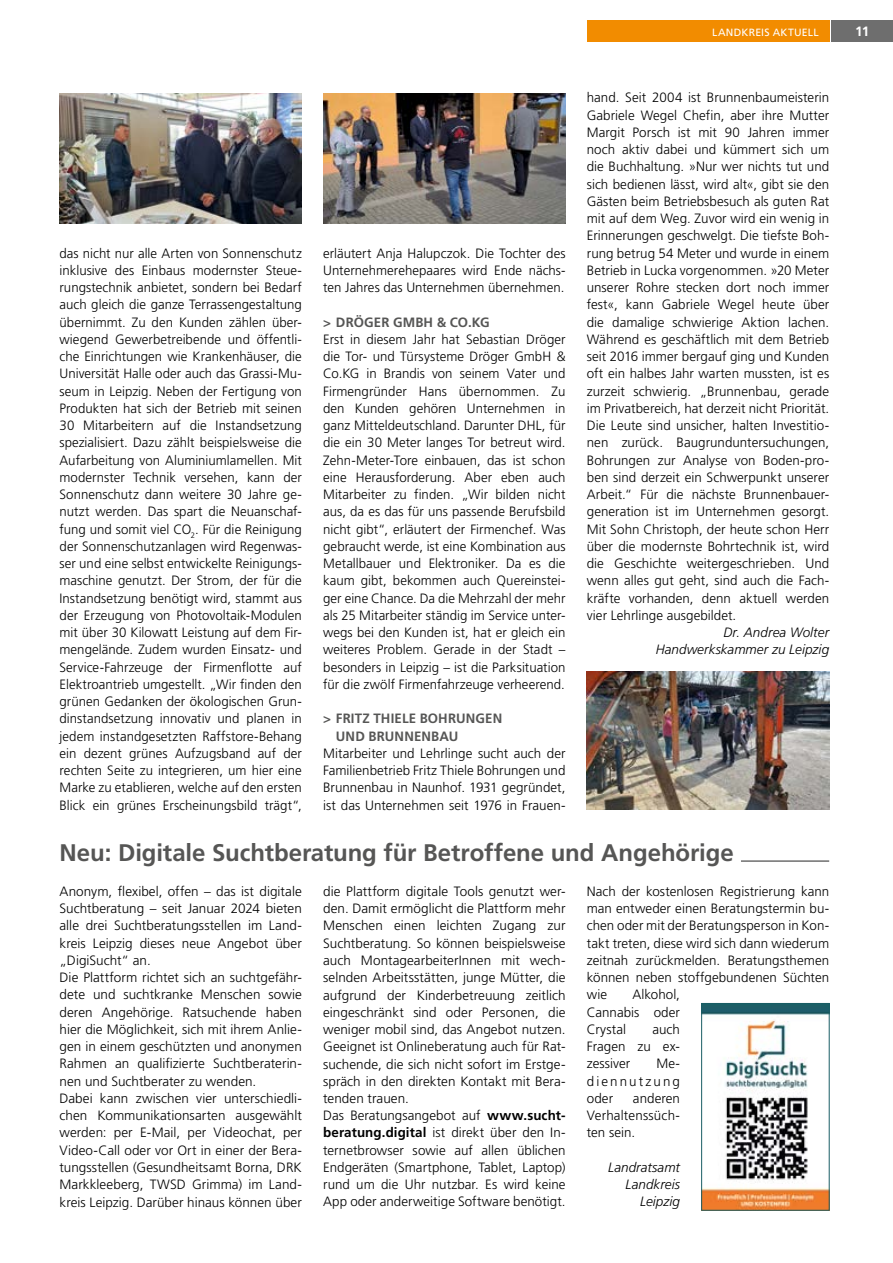
<style>
.page{position:relative;width:893px;height:1263px;background:#fff}
.page>*{position:absolute;margin:0;border:0;box-sizing:border-box;transform-origin:0 0}
.t1{font:700 24px "Frutiger LT Std";letter-spacing:-.005em;color:#565655}
.t2{font:300 13.5px/17.2px "Frutiger LT Std";letter-spacing:.005em;color:#000;text-align:justify}
.t3{font:italic 300 13.5px/17.2px "Frutiger LT Std";letter-spacing:.005em;color:#000;text-align:right}
.t4{font:700 13.5px/17.2px "Frutiger LT Std";letter-spacing:.01em;color:#565655}
.t5{font:700 13.5px "Frutiger LT Std";color:#fff}
.t6{font:10.5px "Frutiger LT Std";letter-spacing:.025em;color:#fff}
.s1{font-weight:700}
</style>
<div class="page">
<div style="left:587px;top:20px;width:242px;height:22px;background:#f28c00"></div>
<div style="left:831px;top:20px;width:62px;height:22px;background:#6e6e6e"></div>
<hr style="left:741px;top:860px;width:88px;height:2px;background:#6e6e6e">
<img style="left:703px;top:1005px;width:125px;height:203px">
<div style="left:701px;top:1003px;width:129px;height:207px;border:1px solid #195d64"></div>
<img style="left:60px;top:93px;width:242px;height:130px">
<img style="left:323px;top:93px;width:243px;height:130px">
<img style="left:587px;top:672px;width:242px;height:138px">
<p class="t6" style="left:712px;top:26px;width:108px">LANDKREIS AKTUELL</p>
<p class="t5" style="left:855px;top:23px;width:16px">11</p>
<p class="t2" style="left:60px;top:244px;width:244px">das nicht nur alle Arten von Sonnenschutz inklusive des Einbaus modernster Steue&shy;rungstechnik anbietet, sondern bei Bedarf auch gleich die ganze Terrassengestaltung übernimmt. Zu den Kunden zählen über&shy;wiegend Gewerbetreibende und öffentli&shy;che Einrichtungen wie Krankenhäuser, die Universität Halle oder auch das Grassi-Mu&shy;seum in Leipzig. Neben der Fertigung von Produkten hat sich der Betrieb mit seinen 30 Mitarbeitern auf die Instandsetzung spezialisiert. Dazu zählt beispielsweise die Aufarbeitung von Aluminiumlamellen. Mit modernster Technik versehen, kann der Sonnenschutz dann weitere 30 Jahre ge&shy;nutzt werden. Das spart die Neuanschaf&shy;fung und somit viel CO<sub>2</sub>. Für die Reinigung der Sonnenschutzanlagen wird Regenwas&shy;ser und eine selbst entwickelte Reinigungs&shy;maschine genutzt. Der Strom, der für die Instandsetzung benötigt wird, stammt aus der Erzeugung von Photovoltaik-Modulen mit über 30 Kilowatt Leistung auf dem Fir&shy;mengelände. Zudem wurden Einsatz- und Service-Fahrzeuge der Firmenflotte auf Elektroantrieb umgestellt. „Wir finden den grünen Gedanken der ökologischen Grun&shy;dinstandsetzung innovativ und planen in jedem instandgesetzten Raffstore-Behang ein dezent grünes Aufzugsband auf der rechten Seite zu integrieren, um hier eine Marke zu etablieren, welche auf den ersten Blick ein grünes Erscheinungsbild trägt“,</p>
<p class="t2" style="left:323px;top:244px;width:244px">erläutert Anja Halupczok. Die Tochter des Unternehmerehepaares wird Ende nächs&shy;ten Jahres das Unternehmen übernehmen.</p>
<p class="t4" style="left:323px;top:313px;width:168px">&gt; DRÖGER GMBH &amp; CO.KG</p>
<p class="t2" style="left:323px;top:331px;width:244px">Erst in diesem Jahr hat Sebastian Dröger die Tor- und Türsysteme Dröger GmbH &amp; Co.KG in Brandis von seinem Vater und Firmengründer Hans übernommen. Zu den Kunden gehören Unternehmen in ganz Mitteldeutschland. Darunter DHL, für die ein 30 Meter langes Tor betreut wird.<br>Zehn-Meter-Tore einbauen, das ist schon eine Herausforderung. Aber eben auch Mitarbeiter zu finden. „Wir bilden nicht aus, da es das für uns passende Berufsbild nicht gibt“, erläutert der Firmenchef. Was gebraucht werde, ist eine Kombination aus Metallbauer und Elektroniker. Da es die kaum gibt, bekommen auch Quereinstei&shy;ger eine Chance. Da die Mehrzahl der mehr als 25 Mitarbeiter ständig im Service unter&shy;wegs bei den Kunden ist, hat er gleich ein weiteres Problem. Gerade in der Stadt – besonders in Leipzig – ist die Parksituation für die zwölf Firmenfahrzeuge verheerend.</p>
<p class="t4" style="left:336px;top:710px;width:168px;text-indent:-13px">&gt; FRITZ THIELE BOHRUNGEN<br>UND BRUNNENBAU</p>
<p class="t2" style="left:323px;top:745px;width:244px">Mitarbeiter und Lehrlinge sucht auch der Familienbetrieb Fritz Thiele Bohrungen und Brunnenbau in Naunhof. 1931 gegründet, ist das Unternehmen seit 1976 in Frauen-</p>
<p class="t2" style="left:587px;top:89px;width:244px">hand. Seit 2004 ist Brunnenbaumeisterin Gabriele Wegel Chefin, aber ihre Mutter Margit Porsch ist mit 90 Jahren immer noch aktiv dabei und kümmert sich um die Buchhaltung. »Nur wer nichts tut und sich bedienen lässt, wird alt«, gibt sie den Gästen beim Betriebsbesuch als guten Rat mit auf dem Weg. Zuvor wird ein wenig in Erinnerungen geschwelgt. Die tiefste Boh&shy;rung betrug 54 Meter und wurde in einem Betrieb in Lucka vorgenommen. »20 Meter unserer Rohre stecken dort noch immer fest«, kann Gabriele Wegel heute über die damalige schwierige Aktion lachen.<br>Während es geschäftlich mit dem Betrieb seit 2016 immer bergauf ging und Kunden oft ein halbes Jahr warten mussten, ist es zurzeit schwierig. „Brunnenbau, gerade im Privatbereich, hat derzeit nicht Priorität.<br>Die Leute sind unsicher, halten Investitio&shy;nen zurück. Baugrunduntersuchungen, Bohrungen zur Analyse von Boden-pro&shy;ben sind derzeit ein Schwerpunkt unserer Arbeit.“ Für die nächste Brunnenbauer&shy;generation ist im Unternehmen gesorgt.<br>Mit Sohn Christoph, der heute schon Herr über die modernste Bohrtechnik ist, wird die Geschichte weitergeschrieben. Und wenn alles gut geht, sind auch die Fach&shy;kräfte vorhanden, denn aktuell werden vier Lehrlinge ausgebildet.</p>
<p class="t3" style="left:656px;top:624px;width:175px">Dr. Andrea Wolter<br>Handwerkskammer zu Leipzig</p>
<h1 class="t1" style="left:60px;top:839px;width:676px">Neu: Digitale Suchtberatung für Betroffene und Angehörige</h1>
<p class="t2" style="left:60px;top:883px;width:244px;text-align:left">Anonym, flexibel, offen – das ist digitale Suchtberatung – seit Januar 2024 bieten alle drei Suchtberatungsstellen im Land&shy;kreis Leipzig dieses neue Angebot über „DigiSucht“ an.<br>Die Plattform richtet sich an suchtgefähr&shy;dete und suchtkranke Menschen sowie deren Angehörige. Ratsuchende haben hier die Möglichkeit, sich mit ihrem Anlie&shy;gen in einem geschützten und anonymen Rahmen an qualifizierte Suchtberaterin&shy;nen und Suchtberater zu wenden.<br>Dabei kann zwischen vier unterschiedli&shy;chen Kommunikationsarten ausgewählt werden: per E-Mail, per Videochat, per Video-Call oder vor Ort in einer der Bera&shy;tungsstellen (Gesundheitsamt Borna, DRK Markkleeberg, TWSD Grimma) im Land&shy;kreis Leipzig. Darüber hinaus können über</p>
<p class="t2" style="left:323px;top:883px;width:244px;text-align:left">die Plattform digitale Tools genutzt wer&shy;den. Damit ermöglicht die Plattform mehr Menschen einen leichten Zugang zur Suchtberatung. So können beispielsweise auch MontagearbeiterInnen mit wech&shy;selnden Arbeitsstätten, junge Mütter, die aufgrund der Kinderbetreuung zeitlich eingeschränkt sind oder Personen, die weniger mobil sind, das Angebot nutzen.<br>Geeignet ist Onlineberatung auch für Rat&shy;suchende, die sich nicht sofort im Erstge&shy;spräch in den direkten Kontakt mit Bera&shy;tenden trauen.<br>Das Beratungsangebot auf <span class="s1">www.sucht&shy;beratung.digital</span> ist direkt über den In&shy;ternetbrowser sowie auf allen üblichen Endgeräten (Smartphone, Tablet, Laptop) rund um die Uhr nutzbar. Es wird keine App oder anderweitige Software benötigt.</p>
<p class="t2" style="left:587px;top:883px;width:244px">Nach der kostenlosen Registrierung kann man entweder einen Beratungstermin bu&shy;chen oder mit der Beratungsperson in Kon&shy;takt treten, diese wird sich dann wiederum zeitnah zurückmelden. Beratungsthemen können neben stoffgebundenen Süchten wie</p>
<p class="t2" style="left:587px;top:986px;width:95px;text-indent:46px">Alkohol, Cannabis oder Crystal</p>
<p class="t2" style="left:587px;top:1021px;width:95px;text-indent:66px">auch Fragen zu ex&shy;zessiver</p>
<p class="t2" style="left:587px;top:1055px;width:95px;text-indent:70px">Me&shy;diennutzung oder</p>
<p class="t2" style="left:587px;top:1090px;width:95px;text-indent:46px">anderen Verhaltenssüch&shy;ten sein.</p>
<p class="t3" style="left:608px;top:1159px;width:73px">Landratsamt<br>Landkreis<br>Leipzig</p>
</div>
